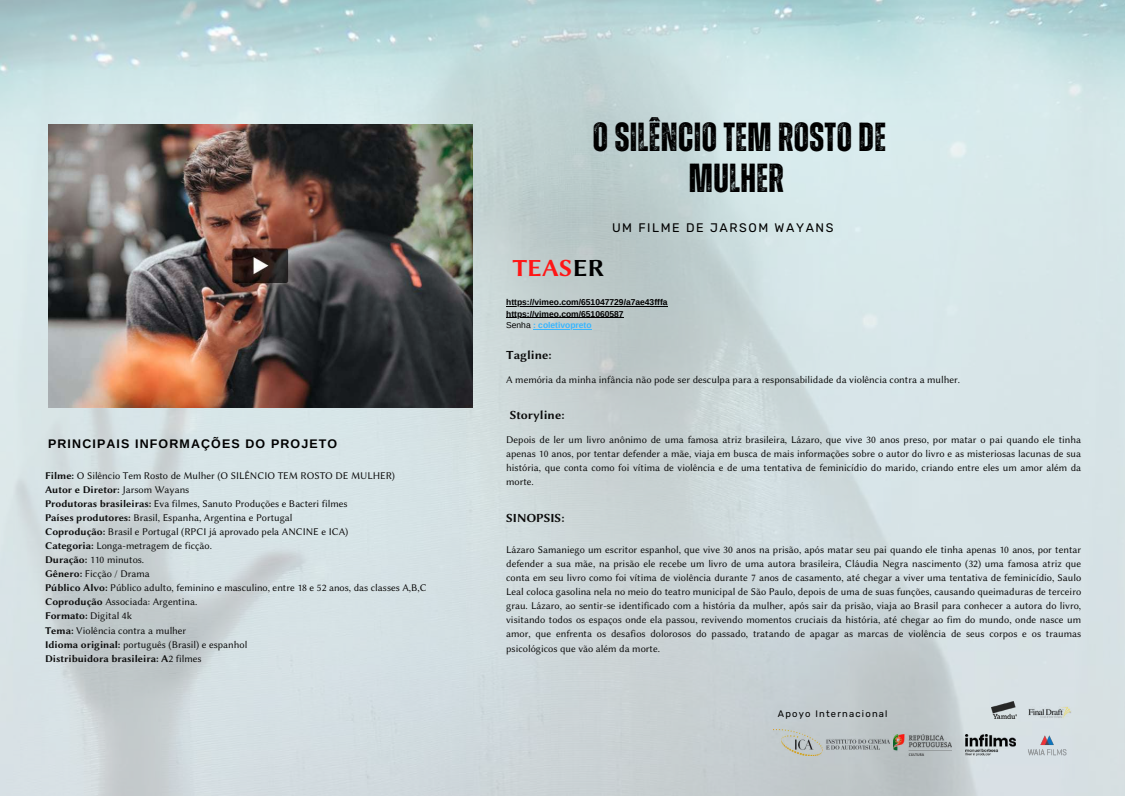
<style>
.page{position:relative;width:1125px;height:796px;background:#fff}
.page>*{position:absolute;margin:0;border:0;box-sizing:border-box;transform-origin:0 0}
.t1{font:700 40.5px/40.4px "Zuume Rough";letter-spacing:.01em;color:#000;text-align:center}
.t2{font:24.75px "Lin Biolinum OB";color:#ff1616}
.t3{font:700 12.45px "Arimo";letter-spacing:.09em;color:#000}
.t4{font:12.45px "Lin Biolinum OB";color:#0b0b0b}
.t5{font:12.45px "Rubik";letter-spacing:.13em;color:#000}
.t6{font:10.35px/14.1px "Lin Biolinum O";color:#0b0b0b;text-align:justify}
.t7{font:10.35px "Lin Biolinum OB";color:#0b0b0b}
.t8{font:9.38px "Rubik";letter-spacing:.13em;color:#000}
.t9{font:700 8.48px/11.3px "Arimo";color:#000}
.s1{font-family:"Lin Biolinum OB"}
.s2{font-family:"Lin Biolinum O"}
.s3{color:#000}
.s4{font-weight:400}
.s5{color:#38b6ff}
</style>
<div class="page">
<img style="left:0;top:0;width:1125px;height:795px">
<img style="left:48px;top:125px;width:424px;height:282px">
<hr style="left:506px;top:306px;width:162px;height:1px;background:#000">
<hr style="left:506px;top:317px;width:118px;height:1px;background:#000">
<hr style="left:533px;top:328px;width:59px;height:1px;background:#38b6ff">
<img style="left:773px;top:729px;width:117px;height:26px">
<img style="left:894px;top:734px;width:57px;height:21px">
<img style="left:965px;top:734px;width:50px;height:21px">
<img style="left:1028px;top:734px;width:38px;height:21px">
<img style="left:991px;top:701px;width:25px;height:17px">
<img style="left:1028px;top:706px;width:43px;height:13px">
<p class="t3" style="left:48px;top:436px;width:291px">PRINCIPAIS INFORMAÇÕES DO PROJETO</p>
<p class="t6" style="left:45px;top:468px;width:352px"><span class="s1">Filme:</span> O Silêncio Tem Rosto de Mulher (O SILÊNCIO TEM ROSTO DE MULHER)</p>
<p class="t7" style="left:45px;top:483px;width:146px">Autor e Diretor: <span class="s2">Jarsom Wayans</span></p>
<p class="t6" style="left:45px;top:496px;width:383px;text-align:left"><span class="s1">Produtoras brasileiras:</span> Eva filmes, Sanuto Produções e Bacteri filmes<br><span class="s1">Países produtores:</span> Brasil, Espanha, Argentina e Portugal<br><span class="s1">Coprodução:</span> Brasil e Portugal (RPCI já aprovado pela ANCINE e ICA)<br><span class="s1">Categoria:</span> Longa-metragem de ficção.<br><span class="s1">Duração:</span> 110 minutos.<br><span class="s1">Gênero:</span> Ficção / Drama<br><span class="s1">Público Alvo:</span> Público adulto, feminino e masculino, entre 18 e 52 anos, das classes A,B,C <span class="s1">Coprodução</span> Associada: Argentina.<br><span class="s1">Formato:</span> Digital 4k<br><span class="s1">Tema:</span> Violência contra a mulher<br><span class="s1">Idioma original:</span> português (Brasil) e espanhol</p>
<p class="t7" style="left:45px;top:652px;width:158px">Distribuidora brasileira: A<span class="s2">2 filmes</span></p>
<h1 class="t1" style="left:593px;top:119px;width:295px">OSILÊNCIOTEM ROSTODE<br>MULHER</h1>
<p class="t5" style="left:612px;top:220px;width:223px">UM FILME DE JARSOM WAYANS</p>
<h2 class="t2" style="left:512px;top:254px;width:94px">TEAS<span class="s3">ER</span></h2>
<p class="t9" style="left:506px;top:296px;width:163px">https://vimeo.com/651047729/a7ae43fffa https://vimeo.com/651060587<br><span class="s4">Senha</span> <span class="s5">: coletivopreto</span></p>
<p class="t4" style="left:506px;top:347px;width:47px">Tagline:</p>
<p class="t6" style="left:506px;top:372px;width:456px">A memória da minha infância não pode ser desculpa para a responsabilidade da violência contra a mulher.</p>
<p class="t4" style="left:510px;top:408px;width:56px">Storyline:</p>
<p class="t6" style="left:506px;top:433px;width:577px">Depois de ler um livro anônimo de uma famosa atriz brasileira, Lázaro, que vive 30 anos preso, por matar o pai quando ele tinha apenas 10 anos, por tentar defender a mãe, viaja em busca de mais informações sobre o autor do livro e as misteriosas lacunas de sua história, que conta como foi vítima de violência e de uma tentativa de feminicídio do marido, criando entre eles um amor além da morte.</p>
<p class="t4" style="left:506px;top:510px;width:60px">SINOPSIS:</p>
<p class="t6" style="left:506px;top:543px;width:577px">Lázaro Samaniego um escritor espanhol, que vive 30 anos na prisão, após matar seu pai quando ele tinha apenas 10 anos, por tentar defender a sua mãe, na prisão ele recebe um livro de uma autora brasileira, Cláudia Negra nascimento (32) uma famosa atriz que conta em seu livro como foi vítima de violência durante 7 anos de casamento, até chegar a viver uma tentativa de feminicídio, Saulo Leal coloca gasolina nela no meio do teatro municipal de São Paulo, depois de uma de suas funções, causando queimaduras de terceiro grau. Lázaro, ao sentir-se identificado com a história da mulher, após sair da prisão, viaja ao Brasil para conhecer a autora do livro, visitando todos os espaços onde ela passou, revivendo momentos cruciais da história, até chegar ao fim do mundo, onde nasce um amor, que enfrenta os desafios dolorosos do passado, tratando de apagar as marcas de violência de seus corpos e os traumas psicológicos que vão além da morte.</p>
<p class="t8" style="left:778px;top:708px;width:111px">Apoyo Internacional</p>
</div>
